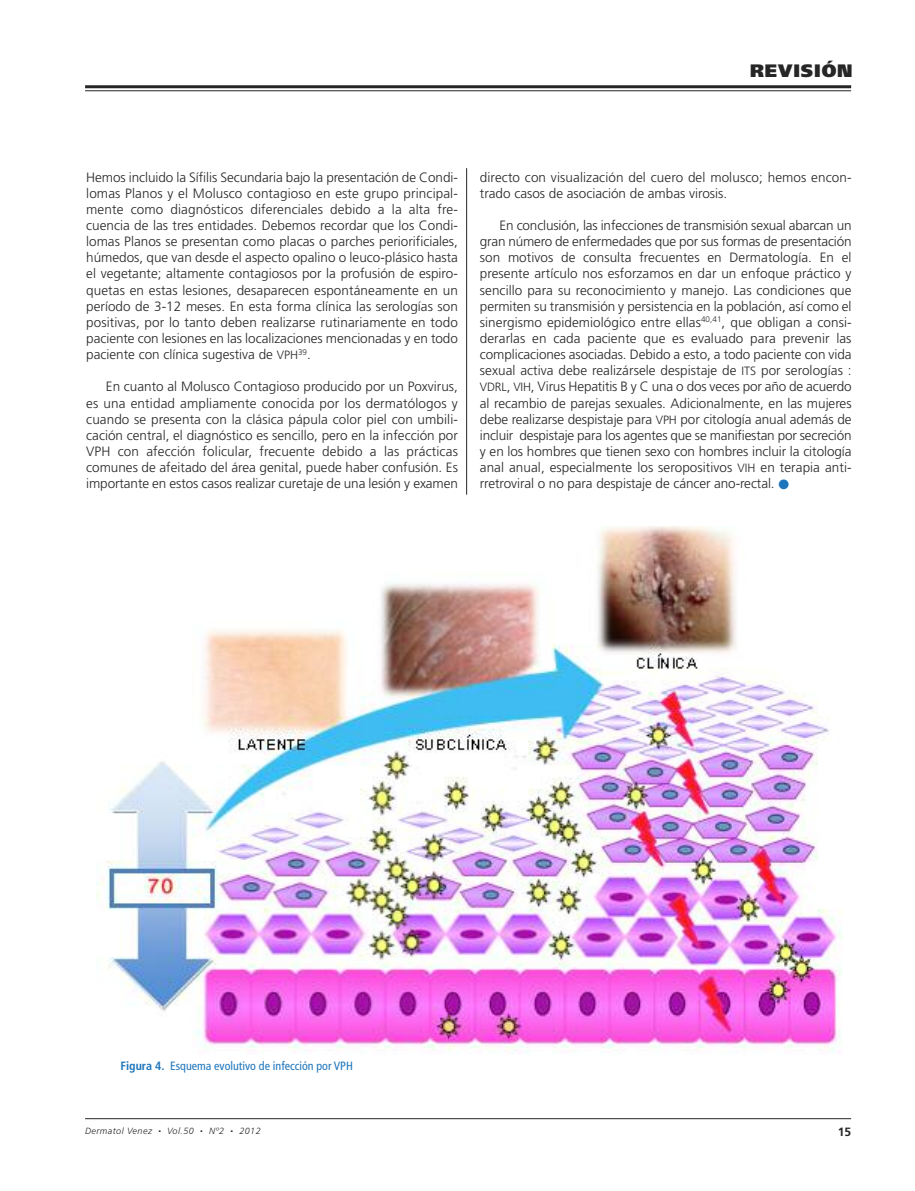
<style>
.page{position:relative;width:915px;height:1191px;background:#fff}
.page>*{position:absolute;margin:0;border:0;box-sizing:border-box;transform-origin:0 0}
.t1{font:900 18px "Frutiger";letter-spacing:.05em;color:#272627}
.t2{font:300 13.5px/16px "Frutiger";color:#272627;text-align:justify}
.t3{font:condensed 12px "Frutiger";color:#1d75bc}
.t4{font:700 12px "Frutiger";color:#272627}
.t5{font:italic 300 9px "Frutiger";letter-spacing:.05em;color:#272627}
.s1{font-size:12px}
.s2{color:#1d75bc}
.s3{font-weight:700}
.s4{font-size:5.25px}
</style>
<div class="page">
<hr style="left:85px;top:1118px;width:765px;height:1px;background:#272627">
<hr style="left:85px;top:85px;width:765px;height:3px;background:#272627">
<hr style="left:85px;top:90px;width:765px;height:1px;background:#272627">
<img style="left:96px;top:526px;width:746px;height:528px">
<hr style="left:466px;top:168px;width:1px;height:326px;background:#272627">
<h1 class="t1" style="left:749px;top:64px;width:104px">REVISIÓN</h1>
<p class="t2" style="left:86px;top:170px;width:373px">Hemos incluido la Sífilis Secundaria bajo la presentación de Condi&shy;lomas Planos y el Molusco contagioso en este grupo principal&shy;mente como diagnósticos diferenciales debido a la alta fre&shy;cuencia de las tres entidades. Debemos recordar que los Condi&shy;lomas Planos se presentan como placas o parches periorificiales, húmedos, que van desde el aspecto opalino o leuco-plásico hasta el vegetante; altamente contagiosos por la profusión de espiro&shy;quetas en estas lesiones, desaparecen espontáneamente en un período de 3-12 meses. En esta forma clínica las serologías son positivas, por lo tanto deben realizarse rutinariamente en todo paciente con lesiones en las localizaciones mencionadas y en todo paciente con clínica sugestiva de <span class="s1">VPH</span><sup>39</sup>.</p>
<p class="t2" style="left:86px;top:380px;width:373px;text-indent:20px">En cuanto al Molusco Contagioso producido por un Poxvirus, es una entidad ampliamente conocida por los dermatólogos y cuando se presenta con la clásica pápula color piel con umbili&shy;cación central, el diagnóstico es sencillo, pero en la infección por VPH con afección folicular, frecuente debido a las prácticas comunes de afeitado del área genital, puede haber confusión. Es importante en estos casos realizar curetaje de una lesión y examen</p>
<p class="t2" style="left:479px;top:170px;width:373px">directo con visualización del cuero del molusco; hemos encon&shy;trado casos de asociación de ambas virosis.</p>
<p class="t2" style="left:479px;top:218px;width:373px;text-indent:20px">En conclusión, las infecciones de transmisión sexual abarcan un gran número de enfermedades que por sus formas de presentación son motivos de consulta frecuentes en Dermatología. En el presente artículo nos esforzamos en dar un enfoque práctico y sencillo para su reconocimiento y manejo. Las condiciones que permiten su transmisión y persistencia en la población, así como el sinergismo epidemiológico entre ellas<sup>40,41</sup>, que obligan a consi&shy;derarlas en cada paciente que es evaluado para prevenir las complicaciones asociadas. Debido a esto, a todo paciente con vida sexual activa debe realizársele despistaje de <span class="s1">ITS</span> por serologías :<br><span class="s1">VDRL</span>, <span class="s1">VIH</span>, Virus Hepatitis B y C una o dos veces por año de acuerdo al recambio de parejas sexuales. Adicionalmente, en las mujeres debe realizarse despistaje para <span class="s1">VPH</span> por citología anual además de incluir despistaje para los agentes que se manifiestan por secreción y en los hombres que tienen sexo con hombres incluir la citología anal anual, especialmente los seropositivos <span class="s1">VIH</span> en terapia anti&shy;rretroviral o no para despistaje de cáncer ano-rectal. <span class="s2">●</span></p>
<p class="t3" style="left:120px;top:1061px;width:234px"><span class="s3">Figura 4.</span> Esquema evolutivo de infección por VPH</p>
<p class="t5" style="left:85px;top:1127px;width:177px">Dermatol Venez <span class="s4">•</span> Vol.50 <span class="s4">•</span> Nº2 <span class="s4">•</span> 2012</p>
<p class="t4" style="left:837px;top:1127px;width:15px">15</p>
</div>
